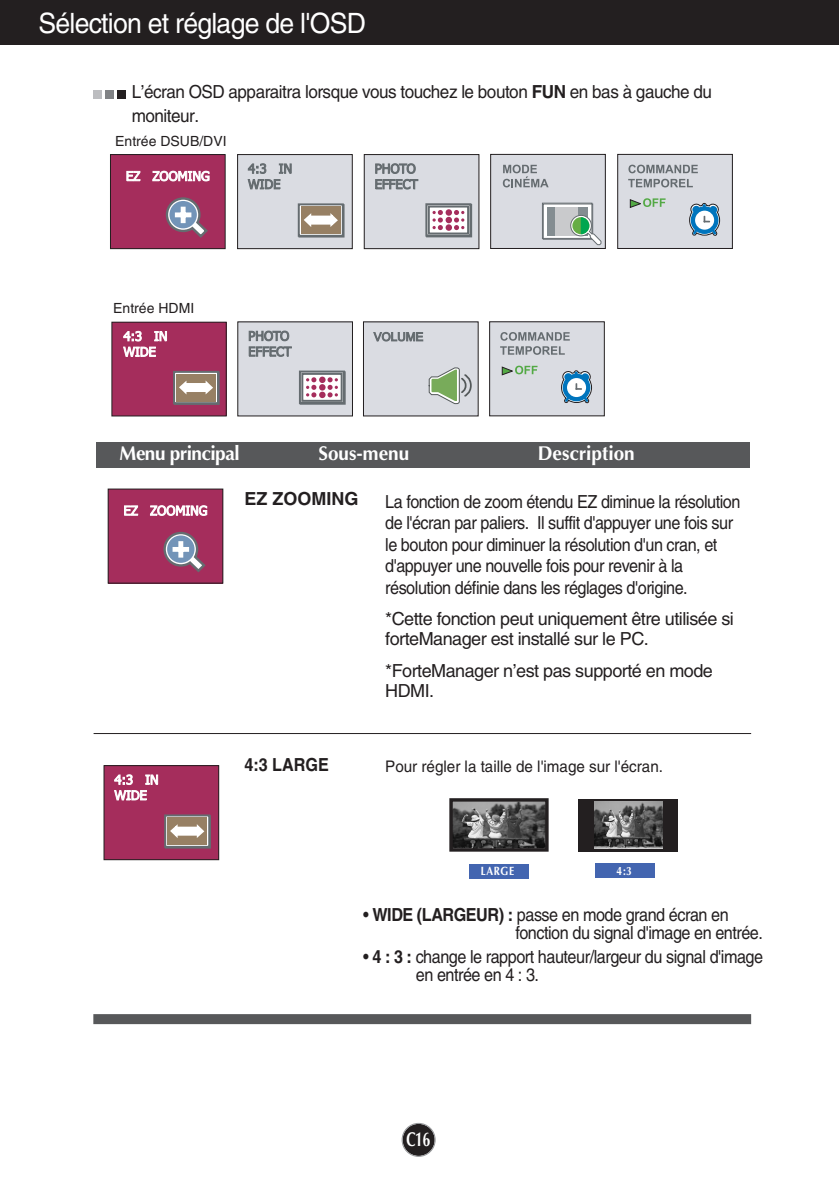
<style>
.page{position:relative;width:839px;height:1189px;background:#fff}
.page>*{position:absolute;margin:0;border:0;box-sizing:border-box;transform-origin:0 0}
.t1{font:28px "Helvetica";letter-spacing:-.03em;color:#fff;scale:.95 1}
.t2{font:700 20px "Optima";color:#fff;scale:.95 1}
.t3{font:700 20px "Optima";letter-spacing:-.025em;color:#fff;scale:.95 1}
.t4{font:700 20px "Optima";color:#fff;scale:.7 1}
.t5{font:18px/21.6px "Helvetica";letter-spacing:-.03em;color:#231f20;scale:.9 1}
.t6{font:18px/20px "Helvetica";letter-spacing:-.03em;color:#231f20}
.t7{font:18px/24px "Helvetica";letter-spacing:-.03em;color:#231f20;scale:.95 1}
.t8{font:700 18px "Helvetica";color:#231f20}
.t9{font:700 18px "Helvetica";color:#231f20;scale:.9 1}
.t10{font:16px "Helvetica";color:#231f20;scale:.95 1}
.t11{font:14px "Helvetica";color:#231f20}
.t12{font:700 12px "Optima";letter-spacing:.055em;color:#fff;scale:.85 1}
.s1{font-weight:700}
</style>
<div class="page">
<div style="left:402px;top:1124px;width:32px;height:32px;background:#231f20;border-radius:50%"></div>
<div style="left:401px;top:1123px;width:34px;height:34px;border:1px solid #939598;border-radius:50%"></div>
<div style="left:0;top:0;width:839px;height:45px;background:#231f20"></div>
<div style="left:93px;top:1014px;width:658px;height:10px;background:#57585a"></div>
<div style="left:96px;top:442px;width:654px;height:26px;background:#57585a"></div>
<hr style="left:94px;top:733px;width:657px;height:1px;background:#231f20">
<div style="left:117px;top:90px;width:9px;height:8px;background:#231f20"></div>
<div style="left:105px;top:90px;width:9px;height:8px;background:#808285"></div>
<div style="left:93px;top:90px;width:9px;height:8px;background:#bcbdc0"></div>
<div style="left:110px;top:155px;width:115px;height:94px;background:#a52d5c"></div>
<div style="left:110px;top:154px;width:116px;height:95px;border:1px solid #231f20"></div>
<div style="left:237px;top:155px;width:115px;height:94px;background:#dadce2"></div>
<div style="left:237px;top:154px;width:116px;height:95px;border:1px solid #231f20"></div>
<svg style="left:126px;top:171px;width:14px;height:10px"></svg>
<svg style="left:152px;top:170px;width:58px;height:11px"></svg>
<svg style="left:247px;top:163px;width:45px;height:26px"></svg>
<div style="left:364px;top:155px;width:115px;height:94px;background:#dadce2"></div>
<div style="left:364px;top:154px;width:115px;height:95px;border:1px solid #231f20"></div>
<svg style="left:375px;top:163px;width:43px;height:27px"></svg>
<svg style="left:165px;top:197px;width:43px;height:41px"></svg>
<div style="left:298px;top:203px;width:46px;height:34px;border:2px solid #656c70"></div>
<div style="left:301px;top:206px;width:40px;height:28px;background:#978064"></div>
<svg style="left:304px;top:213px;width:8px;height:14px"></svg>
<svg style="left:329px;top:213px;width:9px;height:14px"></svg>
<div style="left:310px;top:216px;width:22px;height:9px;background:#fff"></div>
<div style="left:426px;top:204px;width:46px;height:33px;border:2px solid #656c70"></div>
<div style="left:426px;top:204px;width:44px;height:32px;background:#fff"></div>
<div style="left:425px;top:203px;width:46px;height:34px;border:2px solid #656c70"></div>
<div style="left:445px;top:209px;width:7px;height:7px;background:#a52d5c;border-radius:50%"></div>
<svg style="left:454px;top:210px;width:10px;height:20px"></svg>
<svg style="left:432px;top:210px;width:11px;height:20px"></svg>
<div style="left:445px;top:217px;width:7px;height:6px;background:#a52d5c;border-radius:50%"></div>
<div style="left:445px;top:224px;width:7px;height:7px;background:#a52d5c;border-radius:50%"></div>
<div style="left:428px;top:205px;width:41px;height:29px;border:2px solid #656c70"></div>
<div style="left:238px;top:322px;width:114px;height:94px;background:#dadce2"></div>
<svg style="left:249px;top:330px;width:43px;height:27px"></svg>
<div style="left:363px;top:322px;width:115px;height:94px;background:#dadce2"></div>
<div style="left:300px;top:371px;width:46px;height:34px;border:2px solid #656c70"></div>
<div style="left:300px;top:371px;width:44px;height:32px;background:#fff"></div>
<div style="left:299px;top:370px;width:46px;height:34px;border:2px solid #656c70"></div>
<svg style="left:306px;top:377px;width:32px;height:21px"></svg>
<div style="left:301px;top:373px;width:42px;height:29px;border:2px solid #656c70"></div>
<svg style="left:373px;top:331px;width:50px;height:11px"></svg>
<svg style="left:428px;top:367px;width:44px;height:38px"></svg>
<div style="left:112px;top:322px;width:114px;height:94px;background:#a52d5c"></div>
<div style="left:111px;top:322px;width:116px;height:94px;border:1px solid #231f20"></div>
<svg style="left:123px;top:331px;width:44px;height:26px"></svg>
<div style="left:174px;top:371px;width:46px;height:34px;border:2px solid #656c70"></div>
<div style="left:173px;top:371px;width:46px;height:33px;border:2px solid #656c70"></div>
<div style="left:176px;top:374px;width:40px;height:27px;background:#978064"></div>
<svg style="left:179px;top:380px;width:8px;height:15px"></svg>
<svg style="left:205px;top:380px;width:8px;height:15px"></svg>
<div style="left:185px;top:383px;width:23px;height:9px;background:#fff"></div>
<div style="left:490px;top:154px;width:115px;height:94px;background:#dadce2"></div>
<div style="left:490px;top:154px;width:116px;height:95px;border:1px solid #231f20"></div>
<div style="left:617px;top:154px;width:115px;height:94px;background:#dadce2"></div>
<div style="left:617px;top:154px;width:116px;height:95px;border:1px solid #231f20"></div>
<svg style="left:630px;top:198px;width:35px;height:10px"></svg>
<svg style="left:628px;top:165px;width:70px;height:8px"></svg>
<svg style="left:628px;top:179px;width:65px;height:8px"></svg>
<div style="left:542px;top:203px;width:50px;height:35px;background:#fff"></div>
<div style="left:542px;top:203px;width:50px;height:36px;border:1px solid #656c70"></div>
<div style="left:547px;top:207px;width:9px;height:29px;background:#848d91"></div>
<div style="left:555px;top:207px;width:25px;height:29px;background:#c9cacc"></div>
<div style="left:578px;top:207px;width:10px;height:29px;background:#848d91"></div>
<div style="left:543px;top:203px;width:50px;height:37px;border:1px solid #656c70"></div>
<svg style="left:570px;top:214px;width:32px;height:32px"></svg>
<svg style="left:689px;top:203px;width:31px;height:33px"></svg>
<div style="left:489px;top:322px;width:115px;height:94px;background:#dadce2"></div>
<div style="left:489px;top:321px;width:116px;height:95px;border:1px solid #231f20"></div>
<svg style="left:502px;top:366px;width:35px;height:9px"></svg>
<svg style="left:500px;top:332px;width:70px;height:23px"></svg>
<svg style="left:561px;top:370px;width:31px;height:33px"></svg>
<svg style="left:503px;top:165px;width:45px;height:22px"></svg>
<div style="left:108px;top:489px;width:115px;height:94px;background:#a52d5c"></div>
<div style="left:108px;top:488px;width:115px;height:95px;border:1px solid #231f20"></div>
<svg style="left:124px;top:505px;width:14px;height:11px"></svg>
<svg style="left:150px;top:505px;width:57px;height:11px"></svg>
<svg style="left:163px;top:531px;width:43px;height:42px"></svg>
<div style="left:104px;top:765px;width:115px;height:94px;background:#a52d5c"></div>
<div style="left:103px;top:765px;width:116px;height:95px;border:1px solid #231f20"></div>
<svg style="left:114px;top:774px;width:44px;height:26px"></svg>
<div style="left:165px;top:815px;width:46px;height:33px;border:2px solid #656c70"></div>
<div style="left:164px;top:814px;width:46px;height:34px;border:2px solid #656c70"></div>
<div style="left:167px;top:817px;width:40px;height:28px;background:#978064"></div>
<svg style="left:170px;top:824px;width:9px;height:14px"></svg>
<svg style="left:196px;top:824px;width:9px;height:14px"></svg>
<div style="left:176px;top:826px;width:23px;height:9px;background:#fff"></div>
<img style="left:453px;top:802px;width:91px;height:45px">
<div style="left:449px;top:798px;width:99px;height:53px;border:3px solid #231f20"></div>
<div style="left:579px;top:798px;width:99px;height:53px;background:#231f20"></div>
<img style="left:594px;top:802px;width:68px;height:47px">
<div style="left:469px;top:863px;width:59px;height:15px;background:#4365b0"></div>
<div style="left:595px;top:863px;width:59px;height:15px;background:#4365b0"></div>
<h1 class="t1" style="left:38px;top:13px;width:346px">Sélection et réglage de l'OSD</h1>
<p class="t7" style="left:132px;top:82px;width:612px">L’écran OSD apparaitra lorsque vous touchez le bouton <span class="s1">FUN</span> en bas à gauche du moniteur.</p>
<p class="t11" style="left:115px;top:136px;width:113px">Entrée DSUB/DVI</p>
<p class="t11" style="left:113px;top:303px;width:82px">Entrée HDMI</p>
<p class="t3" style="left:120px;top:445px;width:128px">Menu principal</p>
<p class="t2" style="left:318px;top:445px;width:97px">Sous-menu</p>
<p class="t2" style="left:537px;top:445px;width:104px">Description</p>
<p class="t8" style="left:244px;top:492px;width:115px">EZ ZOOMING</p>
<p class="t5" style="left:385px;top:492px;width:396px">La fonction de zoom étendu EZ diminue la résolution de l'écran par paliers. Il suffit d'appuyer une fois sur le bouton pour diminuer la résolution d'un cran, et d'appuyer une nouvelle fois pour revenir à la résolution définie dans les réglages d'origine.</p>
<p class="t6" style="left:385px;top:611px;width:350px">*Cette fonction peut uniquement être utilisée si forteManager est installé sur le PC.</p>
<p class="t6" style="left:385px;top:662px;width:329px">*ForteManager n’est pas supporté en mode<br>HDMI.</p>
<p class="t9" style="left:244px;top:758px;width:95px">4:3 LARGE</p>
<p class="t10" style="left:385px;top:761px;width:294px">Pour régler la taille de l'image sur l'écran.</p>
<p class="t12" style="left:481px;top:866px;width:41px">LARGE</p>
<p class="t12" style="left:616px;top:866px;width:19px">4:3</p>
<p class="t5" style="left:515px;top:907px;width:277px;line-height:18px;text-indent:-152px">• <span class="s1">WIDE (LARGEUR) :</span> passe en mode grand écran en fonction du signal d'image en entrée.</p>
<p class="t5" style="left:416px;top:949px;width:387px;line-height:18px;text-indent:-53px">• <span class="s1">4 : 3 :</span> change le rapport hauteur/largeur du signal d'image en entrée en 4 : 3.</p>
<p class="t4" style="left:406px;top:1131px;width:36px">C16</p>
</div>
